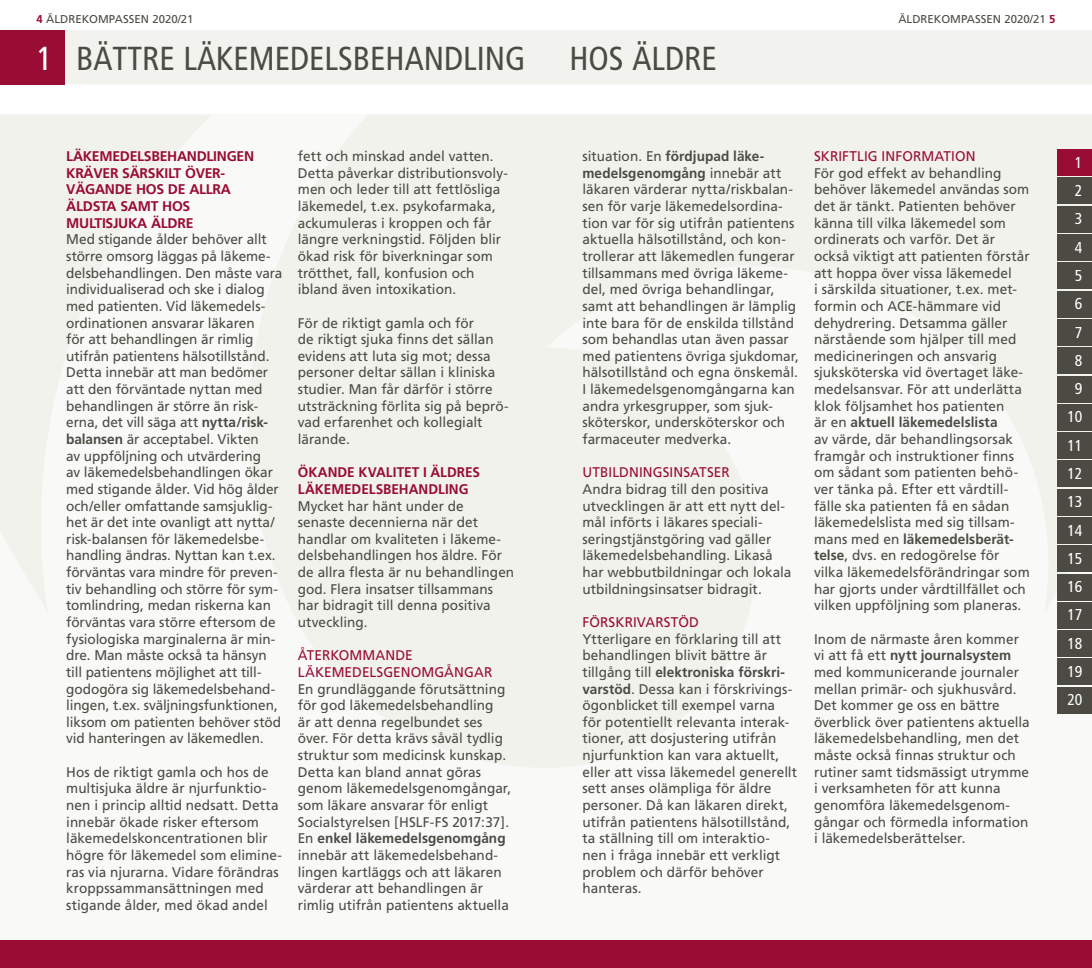
<style>
.page{position:relative;width:1092px;height:968px;background:#fff}
.page>*{position:absolute;margin:0;border:0;box-sizing:border-box;transform-origin:0 0}
.t1{font:condensed 33.25px "Frutiger";color:#4c4b43}
.t2{font:condensed 33.25px "Frutiger";color:#fff}
.t3{font:condensed 15.75px "Frutiger";color:#fff}
.t4{font:14px/16.6px "Frutiger";color:#4c4b43}
.t5{font:14px/16.6px "Frutiger";letter-spacing:.005em;color:#990c33}
.t6{font:700 14px/16.6px "Frutiger";letter-spacing:-.02em;color:#990c33}
.t7{font:700 14px/16.6px "Frutiger";color:#990c33}
.t8{font:11.38px "Frutiger";color:#4c4b43}
.s1{font-weight:700;color:#990c33}
.s2{font-weight:700}
</style>
<div class="page">
<div style="left:64px;top:30px;width:1027px;height:54px;background:#f2f2ef"></div>
<div style="left:0;top:115px;width:1091px;height:852px;background:#f9f9f7"></div>
<div style="left:0;top:30px;width:64px;height:54px;background:#990c33"></div>
<div style="left:0;top:940px;width:1091px;height:27px;background:#990c33"></div>
<div style="left:1057px;top:149px;width:34px;height:27px;background:#990c33"></div>
<div style="left:1057px;top:178px;width:34px;height:26px;background:#4c4b43"></div>
<div style="left:1057px;top:206px;width:34px;height:26px;background:#4c4b43"></div>
<div style="left:1057px;top:234px;width:34px;height:27px;background:#4c4b43"></div>
<div style="left:1057px;top:262px;width:34px;height:27px;background:#4c4b43"></div>
<div style="left:1057px;top:291px;width:34px;height:26px;background:#4c4b43"></div>
<div style="left:1057px;top:319px;width:34px;height:26px;background:#4c4b43"></div>
<div style="left:1057px;top:347px;width:34px;height:27px;background:#4c4b43"></div>
<div style="left:1057px;top:376px;width:34px;height:26px;background:#4c4b43"></div>
<div style="left:1057px;top:404px;width:34px;height:26px;background:#4c4b43"></div>
<div style="left:1057px;top:432px;width:34px;height:26px;background:#4c4b43"></div>
<div style="left:1057px;top:517px;width:34px;height:26px;background:#4c4b43"></div>
<div style="left:1057px;top:545px;width:34px;height:27px;background:#4c4b43"></div>
<div style="left:1057px;top:574px;width:34px;height:26px;background:#4c4b43"></div>
<div style="left:1057px;top:602px;width:34px;height:26px;background:#4c4b43"></div>
<div style="left:1057px;top:630px;width:34px;height:26px;background:#4c4b43"></div>
<div style="left:1057px;top:658px;width:34px;height:27px;background:#4c4b43"></div>
<div style="left:1057px;top:687px;width:34px;height:26px;background:#4c4b43"></div>
<div style="left:1057px;top:460px;width:34px;height:27px;background:#4c4b43"></div>
<div style="left:1057px;top:489px;width:34px;height:26px;background:#4c4b43"></div>
<p class="t8" style="left:36px;top:12px;width:158px"><span class="s1">4</span> ÄLDREKOMPASSEN 2020/21</p>
<p class="t8" style="left:898px;top:12px;width:158px">ÄLDREKOMPASSEN 2020/21 <span class="s1">5</span></p>
<p class="t2" style="left:37px;top:39px;width:17px">1</p>
<p class="t1" style="left:76px;top:39px;width:451px">BÄTTRE LÄKEMEDELSBEHANDLING</p>
<p class="t1" style="left:569px;top:39px;width:149px">HOS ÄLDRE</p>
<p class="t6" style="left:66px;top:148px;width:189px">LÄKEMEDELSBEHANDLINGEN<br>KRÄVER SÄRSKILT ÖVER-<br>VÄGANDE HOS DE ALLRA<br>ÄLDSTA SAMT HOS<br>MULTISJUKA ÄLDRE</p>
<p class="t4" style="left:66px;top:231px;width:218px">Med stigande ålder behöver allt större omsorg läggas på läkeme&shy;delsbehandlingen. Den måste vara individualiserad och ske i dialog med patienten. Vid läkemedels&shy;ordinationen ansvarar läkaren<br>för att behandlingen är rimlig utifrån patientens hälsotillstånd.<br>Detta innebär att man bedömer att den förväntade nyttan med behandlingen är större än risk&shy;erna, det vill säga att <span class="s2">nytta/risk&shy;balansen</span> är acceptabel. Vikten<br>av uppföljning och utvärdering<br>av läkemedelsbehandlingen ökar med stigande ålder. Vid hög ålder och/eller omfattande samsjuklig&shy;het är det inte ovanligt att nytta/ risk-balansen för läkemedelsbe&shy;handling ändras. Nyttan kan t.ex. förväntas vara mindre för preven&shy;tiv behandling och större för sym&shy;tomlindring, medan riskerna kan förväntas vara större eftersom de fysiologiska marginalerna är min&shy;dre. Man måste också ta hänsyn till patientens möjlighet att till&shy;godogöra sig läkemedelsbehand&shy;lingen, t.ex. sväljningsfunktionen, liksom om patienten behöver stöd vid hanteringen av läkemedlen.</p>
<p class="t4" style="left:66px;top:763px;width:217px">Hos de riktigt gamla och hos de multisjuka äldre är njurfunktio&shy;nen i princip alltid nedsatt. Detta innebär ökade risker eftersom läkemedelskoncentrationen blir högre för läkemedel som elimine&shy;ras via njurarna. Vidare förändras kroppssammansättningen med stigande ålder, med ökad andel</p>
<p class="t4" style="left:298px;top:148px;width:211px">fett och minskad andel vatten.<br>Detta påverkar distributionsvoly&shy;men och leder till att fettlösliga läkemedel, t.ex. psykofarmaka, ackumuleras i kroppen och får längre verkningstid. Följden blir ökad risk för biverkningar som trötthet, fall, konfusion och ibland även intoxikation.</p>
<p class="t4" style="left:298px;top:314px;width:212px">För de riktigt gamla och för<br>de riktigt sjuka finns det sällan evidens att luta sig mot; dessa personer deltar sällan i kliniska studier. Man får därför i större utsträckning förlita sig på beprö&shy;vad erfarenhet och kollegialt lärande.</p>
<p class="t7" style="left:298px;top:464px;width:184px">ÖKANDE KVALITET I ÄLDRES<br>LÄKEMEDELSBEHANDLING</p>
<p class="t4" style="left:298px;top:497px;width:218px">Mycket har hänt under de senaste decennierna när det handlar om kvaliteten i läkeme&shy;delsbehandlingen hos äldre. För de allra flesta är nu behandlingen god. Flera insatser tillsammans har bidragit till denna positiva utveckling.</p>
<p class="t5" style="left:298px;top:647px;width:196px">ÅTERKOMMANDE<br>LÄKEMEDELSGENOMGÅNGAR</p>
<p class="t4" style="left:298px;top:680px;width:215px">En grundläggande förutsättning för god läkemedelsbehandling<br>är att denna regelbundet ses över. För detta krävs såväl tydlig struktur som medicinsk kunskap.<br>Detta kan bland annat göras genom läkemedelsgenomgångar, som läkare ansvarar för enligt<br>Socialstyrelsen [HSLF-FS 2017:37].<br>En <span class="s2">enkel läkemedelsgenomgång </span>innebär att läkemedelsbehand&shy;lingen kartläggs och att läkaren värderar att behandlingen är rimlig utifrån patientens aktuella</p>
<p class="t4" style="left:582px;top:148px;width:218px">situation. En <span class="s2">fördjupad läke&shy;medelsgenomgång</span> innebär att läkaren värderar nytta/riskbalan&shy;sen för varje läkemedelsordina&shy;tion var för sig utifrån patientens aktuella hälsotillstånd, och kon&shy;trollerar att läkemedlen fungerar tillsammans med övriga läkeme&shy;del, med övriga behandlingar, samt att behandlingen är lämplig inte bara för de enskilda tillstånd som behandlas utan även passar med patientens övriga sjukdomar, hälsotillstånd och egna önskemål.<br>I läkemedelsgenomgångarna kan andra yrkesgrupper, som sjuk&shy;sköterskor, undersköterskor och farmaceuter medverka.</p>
<p class="t5" style="left:582px;top:464px;width:149px">UTBILDNINGSINSATSER</p>
<p class="t4" style="left:582px;top:480px;width:210px">Andra bidrag till den positiva utvecklingen är att ett nytt del&shy;mål införts i läkares speciali&shy;seringstjänstgöring vad gäller läkemedelsbehandling. Likaså har webbutbildningar och lokala utbildningsinsatser bidragit.</p>
<p class="t5" style="left:582px;top:613px;width:118px">FÖRSKRIVARSTÖD</p>
<p class="t4" style="left:582px;top:630px;width:216px">Ytterligare en förklaring till att behandlingen blivit bättre är tillgång till <span class="s2">elektroniska förskri&shy;varstöd</span>. Dessa kan i förskrivings&shy;ögonblicket till exempel varna för potentiellt relevanta interak&shy;tioner, att dosjustering utifrån njurfunktion kan vara aktuellt, eller att vissa läkemedel generellt sett anses olämpliga för äldre personer. Då kan läkaren direkt, utifrån patientens hälsotillstånd, ta ställning till om interaktio&shy;nen i fråga innebär ett verkligt problem och därför behöver hanteras.</p>
<p class="t5" style="left:814px;top:148px;width:163px">SKRIFTLIG INFORMATION</p>
<p class="t4" style="left:814px;top:165px;width:217px">För god effekt av behandling behöver läkemedel användas som det är tänkt. Patienten behöver känna till vilka läkemedel som ordinerats och varför. Det är också viktigt att patienten förstår att hoppa över vissa läkemedel<br>i särskilda situationer, t.ex. met&shy;formin och ACE-hämmare vid dehydrering. Detsamma gäller närstående som hjälper till med medicineringen och ansvarig sjuksköterska vid övertaget läke&shy;medelsansvar. För att underlätta klok följsamhet hos patienten<br>är en <span class="s2">aktuell läkemedelslista<br></span>av värde, där behandlingsorsak framgår och instruktioner finns om sådant som patienten behö&shy;ver tänka på. Efter ett vårdtill&shy;fälle ska patienten få en sådan läkemedelslista med sig tillsam&shy;mans med en <span class="s2">läkemedelsberät&shy;telse</span>, dvs. en redogörelse för vilka läkemedelsförändringar som har gjorts under vårdtillfället och vilken uppföljning som planeras.</p>
<p class="t4" style="left:814px;top:630px;width:217px">Inom de närmaste åren kommer vi att få ett <span class="s2">nytt journalsystem </span>med kommunicerande journaler mellan primär- och sjukhusvård.<br>Det kommer ge oss en bättre överblick över patientens aktuella läkemedelsbehandling, men det måste också finnas struktur och rutiner samt tidsmässigt utrymme i verksamheten för att kunna genomföra läkemedelsgenom&shy;gångar och förmedla information i läkemedelsberättelser.</p>
<p class="t3" style="left:1074px;top:153px;width:9px">1</p>
<p class="t3" style="left:1074px;top:181px;width:9px">2</p>
<p class="t3" style="left:1074px;top:210px;width:9px">3</p>
<p class="t3" style="left:1074px;top:238px;width:9px">4</p>
<p class="t3" style="left:1074px;top:266px;width:9px">5</p>
<p class="t3" style="left:1074px;top:294px;width:9px">6</p>
<p class="t3" style="left:1074px;top:323px;width:9px">7</p>
<p class="t3" style="left:1074px;top:351px;width:9px">8</p>
<p class="t3" style="left:1074px;top:379px;width:9px">9</p>
<p class="t3" style="left:1067px;top:407px;width:17px">10</p>
<p class="t3" style="left:1067px;top:436px;width:17px">11</p>
<p class="t3" style="left:1067px;top:464px;width:17px">12</p>
<p class="t3" style="left:1067px;top:492px;width:17px">13</p>
<p class="t3" style="left:1067px;top:521px;width:17px">14</p>
<p class="t3" style="left:1067px;top:549px;width:17px">15</p>
<p class="t3" style="left:1067px;top:577px;width:17px">16</p>
<p class="t3" style="left:1067px;top:605px;width:17px">17</p>
<p class="t3" style="left:1067px;top:634px;width:17px">18</p>
<p class="t3" style="left:1067px;top:662px;width:17px">19</p>
<p class="t3" style="left:1067px;top:690px;width:17px">20</p>
</div>
